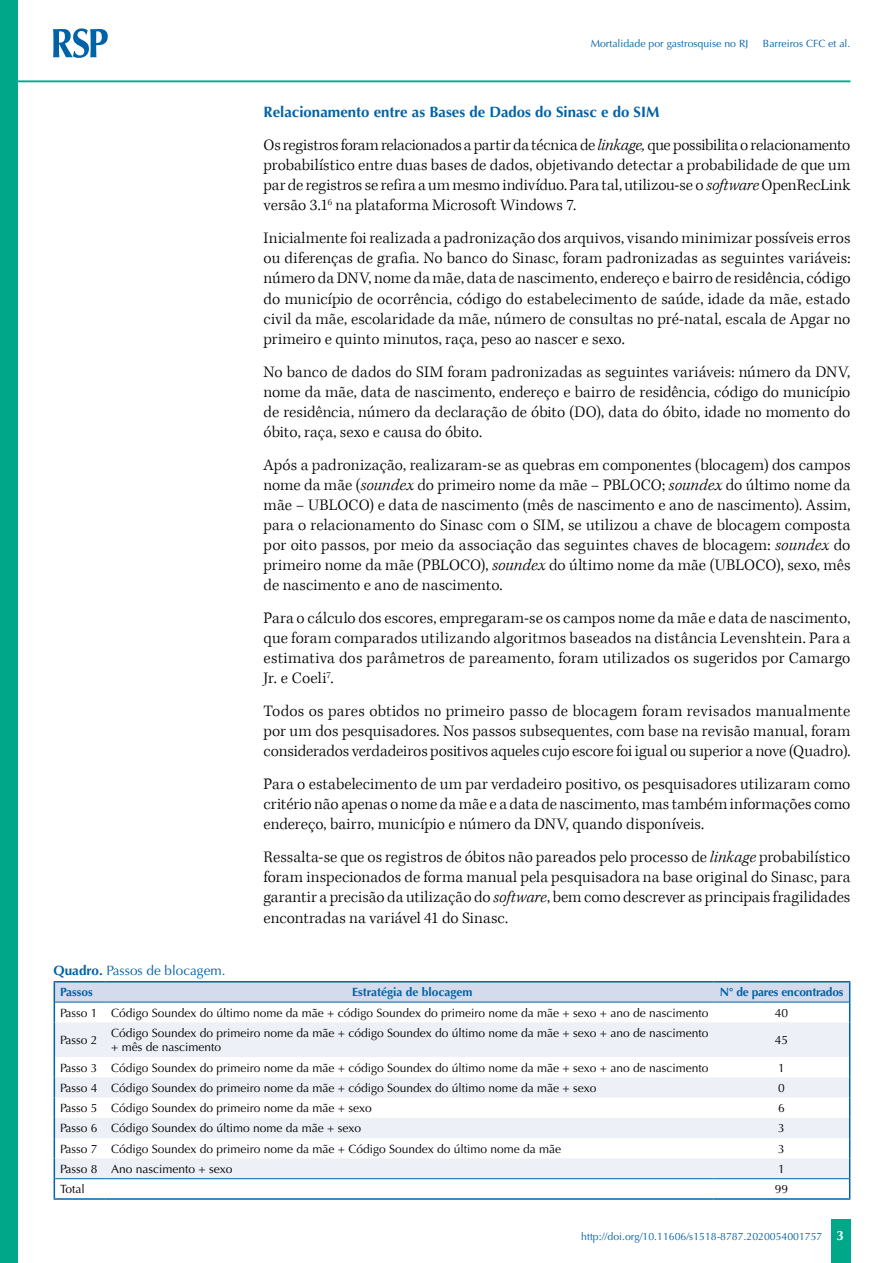
<style>
.page{position:relative;width:893px;height:1263px;background:#fff}
.page>*{position:absolute;margin:0;border:0;box-sizing:border-box;transform-origin:0 0}
.t1{font:300 16.5px/20.1px "Kepler Std";color:#000;text-align:justify}
.t2{font:700 15px "Optima LT Std";color:#0063a7}
.t3{font:13.5px "Optima LT Std";color:#0063a7}
.t4{font:700 13.5px "Optima LT Std";color:#fff}
.t5{font:12px/14.4px "Optima LT Std";color:#000}
.t6{font:700 12px "Optima LT Std";color:#0063a7}
.t7{font:700 12px "Optima LT Std";letter-spacing:-.02em;color:#0063a7}
.t8{font:10.5px "Optima LT Std";color:#0063a7}
.s1{font-style:italic}
.s2{font-weight:700}
</style>
<div class="page">
<div style="left:831px;top:1220px;width:20px;height:43px;background:#00a788"></div>
<div style="left:0;top:0;width:18px;height:1263px;background:#00a788"></div>
<svg style="left:53px;top:28px;width:55px;height:30px"></svg>
<hr style="left:18px;top:80px;width:832px;height:2px;background:#00a788">
<svg style="left:55px;top:1022px;width:794px;height:156px;fill:#eef0f7"></svg>
<hr style="left:54px;top:981px;width:51px;height:1px;background:#0063a7">
<hr style="left:105px;top:981px;width:608px;height:1px;background:#0063a7">
<hr style="left:713px;top:981px;width:137px;height:1px;background:#0063a7">
<svg style="left:54px;top:982px;width:796px;height:40px"></svg>
<hr style="left:54px;top:1022px;width:1px;height:35px;background:#0063a7">
<hr style="left:849px;top:1022px;width:1px;height:35px;background:#0063a7">
<svg style="left:54px;top:1057px;width:1px;height:141px"></svg>
<svg style="left:849px;top:1057px;width:1px;height:141px"></svg>
<hr style="left:54px;top:1198px;width:51px;height:2px;background:#0063a7">
<hr style="left:105px;top:1198px;width:608px;height:2px;background:#0063a7">
<hr style="left:713px;top:1198px;width:137px;height:2px;background:#0063a7">
<hr style="left:55px;top:1178px;width:50px;height:1px;background:#0063a7">
<hr style="left:105px;top:1178px;width:608px;height:1px;background:#0063a7">
<hr style="left:713px;top:1178px;width:136px;height:1px;background:#0063a7">
<p class="t8" style="left:591px;top:37px;width:159px">Mortalidade por gastrosquise no RJ</p>
<p class="t8" style="left:763px;top:37px;width:89px">Barreiros CFC et al.</p>
<p class="t2" style="left:264px;top:103px;width:397px">Relacionamento entre as Bases de Dados do Sinasc e do SIM</p>
<p class="t1" style="left:264px;top:136px;width:588px">Os registros foram relacionados a partir da técnica de <span class="s1">linkage,</span> que possibilita o relacionamento probabilístico entre duas bases de dados, objetivando detectar a probabilidade de que um par de registros se refira a um mesmo indivíduo. Para tal, utilizou-se o <span class="s1">software</span> OpenRecLink versão 3.1<sup>6</sup> na plataforma Microsoft Windows 7.</p>
<p class="t1" style="left:264px;top:229px;width:588px">Inicialmente foi realizada a padronização dos arquivos, visando minimizar possíveis erros ou diferenças de grafia. No banco do Sinasc, foram padronizadas as seguintes variáveis: número da DNV, nome da mãe, data de nascimento, endereço e bairro de residência, código do município de ocorrência, código do estabelecimento de saúde, idade da mãe, estado civil da mãe, escolaridade da mãe, número de consultas no pré-natal, escala de Apgar no primeiro e quinto minutos, raça, peso ao nascer e sexo.</p>
<p class="t1" style="left:264px;top:362px;width:588px">No banco de dados do SIM foram padronizadas as seguintes variáveis: número da DNV, nome da mãe, data de nascimento, endereço e bairro de residência, código do município de residência, número da declaração de óbito (DO), data do óbito, idade no momento do óbito, raça, sexo e causa do óbito.</p>
<p class="t1" style="left:264px;top:455px;width:588px">Após a padronização, realizaram-se as quebras em componentes (blocagem) dos campos nome da mãe (<span class="s1">soundex</span> do primeiro nome da mãe – PBLOCO; <span class="s1">soundex</span> do último nome da mãe – UBLOCO) e data de nascimento (mês de nascimento e ano de nascimento). Assim, para o relacionamento do Sinasc com o SIM, se utilizou a chave de blocagem composta por oito passos, por meio da associação das seguintes chaves de blocagem: <span class="s1">soundex</span> do primeiro nome da mãe (PBLOCO), <span class="s1">soundex</span> do último nome da mãe (UBLOCO), sexo, mês de nascimento e ano de nascimento.</p>
<p class="t1" style="left:264px;top:608px;width:588px">Para o cálculo dos escores, empregaram-se os campos nome da mãe e data de nascimento, que foram comparados utilizando algoritmos baseados na distância Levenshtein. Para a estimativa dos parâmetros de pareamento, foram utilizados os sugeridos por Camargo Jr. e Coeli<sup>7</sup>.</p>
<p class="t1" style="left:264px;top:702px;width:588px">Todos os pares obtidos no primeiro passo de blocagem foram revisados manualmente por um dos pesquisadores. Nos passos subsequentes, com base na revisão manual, foram considerados verdadeiros positivos aqueles cujo escore foi igual ou superior a nove (Quadro).</p>
<p class="t1" style="left:264px;top:775px;width:588px">Para o estabelecimento de um par verdadeiro positivo, os pesquisadores utilizaram como critério não apenas o nome da mãe e a data de nascimento, mas também informações como endereço, bairro, município e número da DNV, quando disponíveis.</p>
<p class="t1" style="left:264px;top:848px;width:588px">Ressalta-se que os registros de óbitos não pareados pelo processo de <span class="s1">linkage</span> probabilístico foram inspecionados de forma manual pela pesquisadora na base original do Sinasc, para garantir a precisão da utilização do <span class="s1">software</span>, bem como descrever as principais fragilidades encontradas na variável 41 do Sinasc.</p>
<p class="t3" style="left:54px;top:963px;width:173px"><span class="s2">Quadro.</span> Passos de blocagem.</p>
<p class="t6" style="left:60px;top:985px;width:34px">Passos</p>
<p class="t6" style="left:352px;top:985px;width:122px">Estratégia de blocagem</p>
<p class="t7" style="left:720px;top:985px;width:125px">N° de pares encontrados</p>
<p class="t5" style="left:60px;top:1005px;width:650px">Passo 1 Código Soundex do último nome da mãe + código Soundex do primeiro nome da mãe + sexo + ano de nascimento</p>
<p class="t5" style="left:775px;top:1005px;width:15px">40</p>
<p class="t5" style="left:60px;top:1033px;width:39px">Passo 2</p>
<p class="t5" style="left:111px;top:1026px;width:599px">Código Soundex do primeiro nome da mãe + código Soundex do último nome da mãe + sexo + ano de nascimento + mês de nascimento</p>
<p class="t5" style="left:775px;top:1033px;width:15px">45</p>
<p class="t5" style="left:60px;top:1060px;width:650px">Passo 3 Código Soundex do primeiro nome da mãe + código Soundex do último nome da mãe + sexo + ano de nascimento</p>
<p class="t5" style="left:778px;top:1060px;width:8px">1</p>
<p class="t5" style="left:60px;top:1081px;width:538px">Passo 4 Código Soundex do primeiro nome da mãe + código Soundex do último nome da mãe + sexo</p>
<p class="t5" style="left:778px;top:1081px;width:8px">0</p>
<p class="t5" style="left:60px;top:1101px;width:313px">Passo 5 Código Soundex do primeiro nome da mãe + sexo</p>
<p class="t5" style="left:778px;top:1101px;width:8px">6</p>
<p class="t5" style="left:60px;top:1121px;width:303px">Passo 6 Código Soundex do último nome da mãe + sexo</p>
<p class="t5" style="left:778px;top:1121px;width:8px">3</p>
<p class="t5" style="left:60px;top:1141px;width:503px">Passo 7 Código Soundex do primeiro nome da mãe + Código Soundex do último nome da mãe</p>
<p class="t5" style="left:778px;top:1141px;width:8px">3</p>
<p class="t5" style="left:60px;top:1162px;width:174px">Passo 8 Ano nascimento + sexo</p>
<p class="t5" style="left:778px;top:1162px;width:8px">1</p>
<p class="t5" style="left:60px;top:1182px;width:26px">Total</p>
<p class="t5" style="left:775px;top:1182px;width:15px">99</p>
<p class="t8" style="left:581px;top:1230px;width:243px">http://doi.org/10.11606/s1518-8787.2020054001757</p>
<p class="t4" style="left:836px;top:1228px;width:9px">3</p>
</div>
